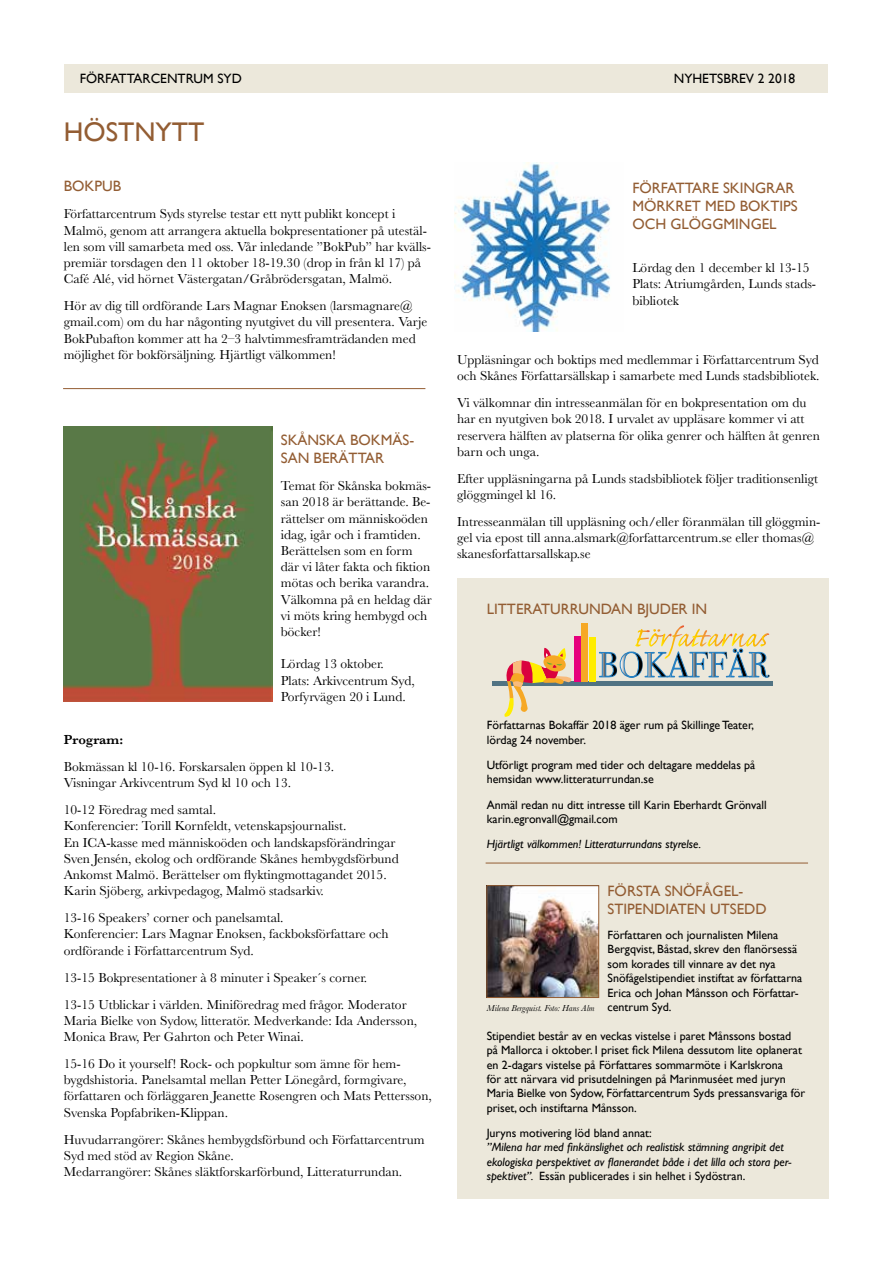
<style>
.page{position:relative;width:893px;height:1263px;background:#fff}
.page>*{position:absolute;margin:0;border:0;box-sizing:border-box;transform-origin:0 0}
.t1{font:27px "Gill Sans";color:#935d33}
.t2{font:15px/18px "Gill Sans";color:#935d33}
.t3{font:13.5px/16.2px "Baskerville";color:#000}
.t4{font:13.5px "Gill Sans";color:#000}
.t5{font:600 13.5px "Baskerville";color:#000}
.t6{font:12px/14.4px "Gill Sans";color:#000}
.t7{font:italic 12px/14.4px "Gill Sans";color:#000}
.t8{font:italic 9px "Baskerville";color:#000}
.s1{font-style:normal}
</style>
<div class="page">
<div style="left:65px;top:65px;width:763px;height:28px;background:#ece8db"></div>
<div style="left:457px;top:578px;width:372px;height:620px;background:#ece8db"></div>
<img style="left:63px;top:427px;width:209px;height:275px">
<img style="left:455px;top:162px;width:156px;height:169px">
<div style="left:493px;top:681px;width:280px;height:5px;background:#517383"></div>
<svg style="left:504px;top:648px;width:68px;height:69px"></svg>
<div style="left:574px;top:635px;width:6px;height:46px;background:#e6007d"></div>
<div style="left:581px;top:623px;width:6px;height:58px;background:#f6a825"></div>
<div style="left:589px;top:637px;width:6px;height:44px;background:#ffed00"></div>
<svg style="left:599px;top:625px;width:171px;height:53px"></svg>
<hr style="left:486px;top:863px;width:322px;height:1px;background:#935d33">
<hr style="left:63px;top:388px;width:362px;height:1px;background:#935d33">
<img style="left:488px;top:887px;width:109px;height:109px">
<div style="left:486px;top:885px;width:113px;height:113px;border:1px solid #935d33"></div>
<p class="t4" style="left:80px;top:70px;width:164px">FÖRFATTARCENTRUM SYD</p>
<p class="t4" style="left:674px;top:70px;width:123px">NYHETSBREV 2 2018</p>
<h1 class="t1" style="left:64px;top:116px;width:142px">HÖSTNYTT</h1>
<p class="t2" style="left:64px;top:177px;width:59px">BOKPUB</p>
<p class="t3" style="left:64px;top:206px;width:369px">Författarcentrum Syds styrelse testar ett nytt publikt koncept i Malmö, genom att arrangera aktuella bokpresentationer på utestäl&shy;len som vill samarbeta med oss. Vår inledande ”BokPub” har kvälls&shy;premiär torsdagen den 11 oktober 18-19.30 (drop in från kl 17) på Café Alé, vid hörnet Västergatan/Gråbrödersgatan, Malmö.</p>
<p class="t3" style="left:64px;top:298px;width:365px">Hör av dig till ordförande Lars Magnar Enoksen (larsmagnare@ gmail.com) om du har någonting nyutgivet du vill presentera. Varje BokPubafton kommer att ha 2–3 halvtimmesframträdanden med möjlighet för bokförsäljning. Hjärtligt välkommen!</p>
<p class="t2" style="left:632px;top:179px;width:167px">FÖRFATTARE SKINGRAR<br>MÖRKRET MED BOKTIPS<br>OCH GLÖGGMINGEL</p>
<p class="t3" style="left:632px;top:260px;width:185px">Lördag den 1 december kl 13-15<br>Plats: Atriumgården, Lunds stads&shy;bibliotek</p>
<p class="t3" style="left:457px;top:352px;width:364px">Uppläsningar och boktips med medlemmar i Författarcentrum Syd och Skånes Författarsällskap i samarbete med Lunds stadsbibliotek.</p>
<p class="t3" style="left:457px;top:395px;width:364px">Vi välkomnar din intresseanmälan för en bokpresentation om du har en nyutgiven bok 2018. I urvalet av uppläsare kommer vi att reservera hälften av platserna för olika genrer och hälften åt genren barn och unga.</p>
<p class="t3" style="left:457px;top:470px;width:363px">Efter uppläsningarna på Lunds stadsbibliotek följer traditionsenligt glöggmingel kl 16.</p>
<p class="t3" style="left:457px;top:514px;width:365px">Intresseanmälan till uppläsning och/eller föranmälan till glöggmin&shy;gel via epost till anna.alsmark@forfattarcentrum.se eller thomas@ skanesforfattarsallskap.se</p>
<p class="t2" style="left:281px;top:431px;width:135px">SKÅNSKA BOKMÄS-<br>SAN BERÄTTAR</p>
<p class="t3" style="left:281px;top:478px;width:152px">Temat för Skånska bokmäs&shy;san 2018 är berättande. Be&shy;rättelser om människoöden idag, igår och i framtiden.<br>Berättelsen som en form där vi låter fakta och fiktion mötas och berika varandra.<br>Välkomna på en heldag där vi möts kring hembygd och böcker!</p>
<p class="t3" style="left:281px;top:656px;width:136px">Lördag 13 oktober.<br>Plats: Arkivcentrum Syd,<br>Porfyrvägen 20 i Lund.</p>
<p class="t2" style="left:487px;top:600px;width:222px">LITTERATURRUNDAN BJUDER IN</p>
<p class="t5" style="left:64px;top:730px;width:61px">Program:</p>
<p class="t3" style="left:64px;top:759px;width:272px">Bokmässan kl 10-16. Forskarsalen öppen kl 10-13.<br>Visningar Arkivcentrum Syd kl 10 och 13.</p>
<p class="t3" style="left:64px;top:802px;width:336px">10-12 Föredrag med samtal.<br>Konferencier: Torill Kornfeldt, vetenskapsjournalist.<br>En ICA-kasse med människoöden och landskapsförändringar Sven Jensén, ekolog och ordförande Skånes hembygdsförbund Ankomst Malmö. Berättelser om flyktingmottagandet 2015.<br>Karin Sjöberg, arkivpedagog, Malmö stadsarkiv.</p>
<p class="t3" style="left:64px;top:910px;width:326px">13-16 Speakers’ corner och panelsamtal.<br>Konferencier: Lars Magnar Enoksen, fackboksförfattare och ordförande i Författarcentrum Syd.</p>
<p class="t3" style="left:64px;top:964px;width:344px;line-height:27px">13-15 Bokpresentationer à 8 minuter i Speaker´s corner.<br>13-15 Utblickar i världen. Miniföredrag med frågor. Moderator</p>
<p class="t3" style="left:64px;top:1012px;width:355px">Maria Bielke von Sydow, litteratör. Medverkande: Ida Andersson,<br>Monica Braw, Per Gahrton och Peter Winai.</p>
<p class="t3" style="left:64px;top:1056px;width:370px">15-16 Do it yourself! Rock- och popkultur som ämne för hem&shy;bygdshistoria. Panelsamtal mellan Petter Lönegård, formgivare, författaren och förläggaren Jeanette Rosengren och Mats Pettersson, Svenska Popfabriken-Klippan.</p>
<p class="t3" style="left:64px;top:1131px;width:362px">Huvudarrangörer: Skånes hembygdsförbund och Författarcentrum<br>Syd med stöd av Region Skåne.<br>Medarrangörer: Skånes släktforskarförbund, Litteraturrundan.</p>
<p class="t6" style="left:487px;top:718px;width:269px">Författarnas Bokaffär 2018 äger rum på Skillinge Teater, lördag 24 november.</p>
<p class="t6" style="left:487px;top:758px;width:270px">Utförligt program med tider och deltagare meddelas på hemsidan www.litteraturrundan.se</p>
<p class="t6" style="left:487px;top:797px;width:281px">Anmäl redan nu ditt intresse till Karin Eberhardt Grönvall karin.egronvall@gmail.com</p>
<p class="t7" style="left:487px;top:837px;width:216px">Hjärtligt välkommen! Litteraturrundans styrelse.</p>
<p class="t2" style="left:608px;top:881px;width:161px">FÖRSTA SNÖFÅGEL-<br>STIPENDIATEN UTSEDD</p>
<p class="t6" style="left:608px;top:928px;width:196px">Författaren och journalisten Milena Bergqvist, Båstad, skrev den flanörsessä som korades till vinnare av det nya Snöfågelstipendiet instiftat av författarna Erica och Johan Månsson och Författar&shy;centrum Syd.</p>
<p class="t6" style="left:487px;top:1028px;width:320px">Stipendiet består av en veckas vistelse i paret Månssons bostad på Mallorca i oktober. I priset fick Milena dessutom lite oplanerat en 2-dagars vistelse på Författares sommarmöte i Karlskrona<br>för att närvara vid prisutdelningen på Marinmuséet med juryn Maria Bielke von Sydow, Författarcentrum Syds pressansvariga för priset, och instiftarna Månsson.</p>
<p class="t6" style="left:487px;top:1126px;width:166px">Juryns motivering löd bland annat:</p>
<p class="t7" style="left:487px;top:1140px;width:306px">”Milena har med finkänslighet och realistisk stämning angripit det ekologiska perspektivet av flanerandet både i det lilla och stora per&shy;spektivet”. <span class="s1">Essän publicerades i sin helhet i Sydöstran.</span></p>
<p class="t8" style="left:487px;top:1002px;width:109px">Milena Bergquist. Foto: Hans Alm</p>
</div>
